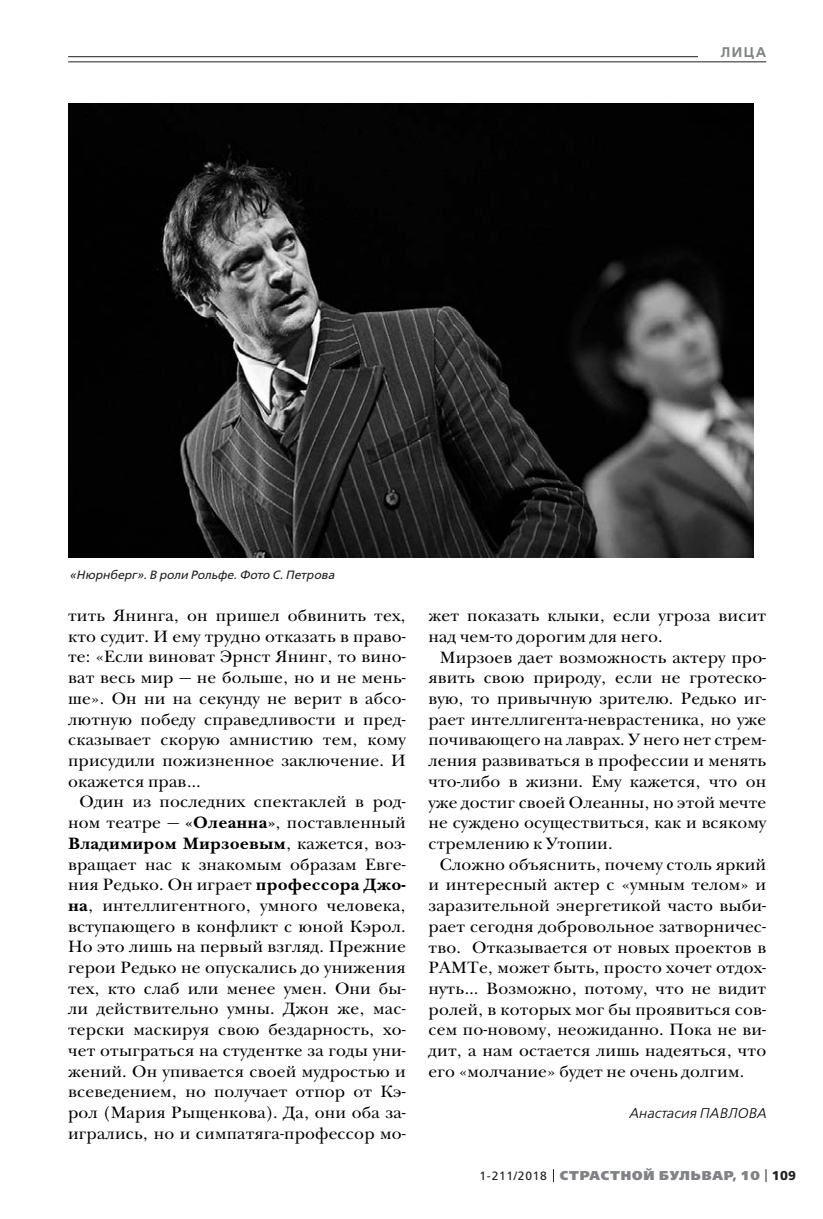
<style>
.page{position:relative;width:823px;height:1219px;background:#fff}
.page>*{position:absolute;margin:0;border:0;box-sizing:border-box;transform-origin:0 0}
.t1{font:17px/20.8px "New Baskerville ITC";letter-spacing:.01em;color:#000;text-align:justify}
.t2{font:italic 300 14px "Free Set";letter-spacing:.005em;color:#000}
.t3{font:600 14px "Free Set";color:#808285}
.t4{font:800 12.8px "Free Set";letter-spacing:.07em;color:#808285}
.t5{font:italic 12px "Free Set";color:#231f20}
.s1{font-weight:700}
.s2{font-weight:400;font-size:12px;color:#231f20}
.s3{font-weight:700;color:#231f20}
</style>
<div class="page">
<svg style="left:765px;top:1169px;width:1px;height:13px"></svg>
<hr style="left:68px;top:56px;width:697px;height:1px;background:#231f20">
<div style="left:697px;top:41px;width:68px;height:21px;background:#fff"></div>
<hr style="left:68px;top:62px;width:697px;height:1px;background:#231f20">
<img style="left:68px;top:103px;width:685px;height:455px">
<p class="t3" style="left:720px;top:45px;width:47px">ЛИЦА</p>
<p class="t5" style="left:69px;top:569px;width:266px">«Нюрнберг». В роли Рольфе. Фото С. Петрова</p>
<p class="t1" style="left:68px;top:607px;width:339px">тить Янинга, он пришел обвинить тех, кто судит. И ему трудно отказать в право&shy;те: «Если виноват Эрнст Янинг, то вино&shy;ват весь мир — не больше, но и не мень&shy;ше». Он ни на секунду не верит в абсо&shy;лютную победу справедливости и пред&shy;сказывает скорую амнистию тем, кому присудили пожизненное заключение. И окажется прав…</p>
<p class="t1" style="left:68px;top:793px;width:339px;text-indent:11px">Один из последних спектаклей в род&shy;ном театре — <span class="s1">«Олеанна»</span>, поставленный <span class="s1">Владимиром Мирзоевым</span>, кажется, воз&shy;вращает нас к знакомым образам Евге&shy;ния Редько. Он играет <span class="s1">профессора Джо&shy;на</span>, интеллигентного, умного человека, вступающего в конфликт с юной Кэрол.<br>Но это лишь на первый взгляд. Прежние герои Редько не опускались до унижения тех, кто слаб или менее умен. Они бы&shy;ли действительно умны. Джон же, мас&shy;терски маскируя свою бездарность, хо&shy;чет отыграться на студентке за годы уни&shy;жений. Он упивается своей мудростью и всеведением, но получает отпор от Кэ&shy;рол (Мария Рыщенкова). Да, они оба за&shy;игрались, но и симпатяга-профессор мо-</p>
<p class="t1" style="left:428px;top:607px;width:339px">жет показать клыки, если угроза висит над чем-то дорогим для него.</p>
<p class="t1" style="left:428px;top:648px;width:339px;text-indent:11px">Мирзоев дает возможность актеру про&shy;явить свою природу, если не гротеско&shy;вую, то привычную зрителю. Редько иг&shy;рает интеллигента-неврастеника, но уже почивающего на лаврах. У него нет стрем&shy;ления развиваться в профессии и менять что-либо в жизни. Ему кажется, что он уже достиг своей Олеанны, но этой мечте не суждено осуществиться, как и всякому стремлению к Утопии.</p>
<p class="t1" style="left:428px;top:855px;width:339px;text-indent:11px">Сложно объяснить, почему столь яркий и интересный актер с «умным телом» и заразительной энергетикой часто выби&shy;рает сегодня добровольное затворничес&shy;тво. Отказывается от новых проектов в РАМТе, может быть, просто хочет отдох&shy;нуть… Возможно, потому, что не видит ролей, в которых мог бы проявиться сов&shy;сем по-новому, неожиданно. Пока не ви&shy;дит, а нам остается лишь надеяться, что его «молчание» будет не очень долгим.</p>
<p class="t2" style="left:628px;top:1106px;width:138px">Анастасия ПАВЛОВА</p>
<p class="t4" style="left:479px;top:1169px;width:318px"><span class="s2">1-211/2018</span> СТРАСТНОЙ БУЛЬВАР, 10 <span class="s3">109</span></p>
</div>
